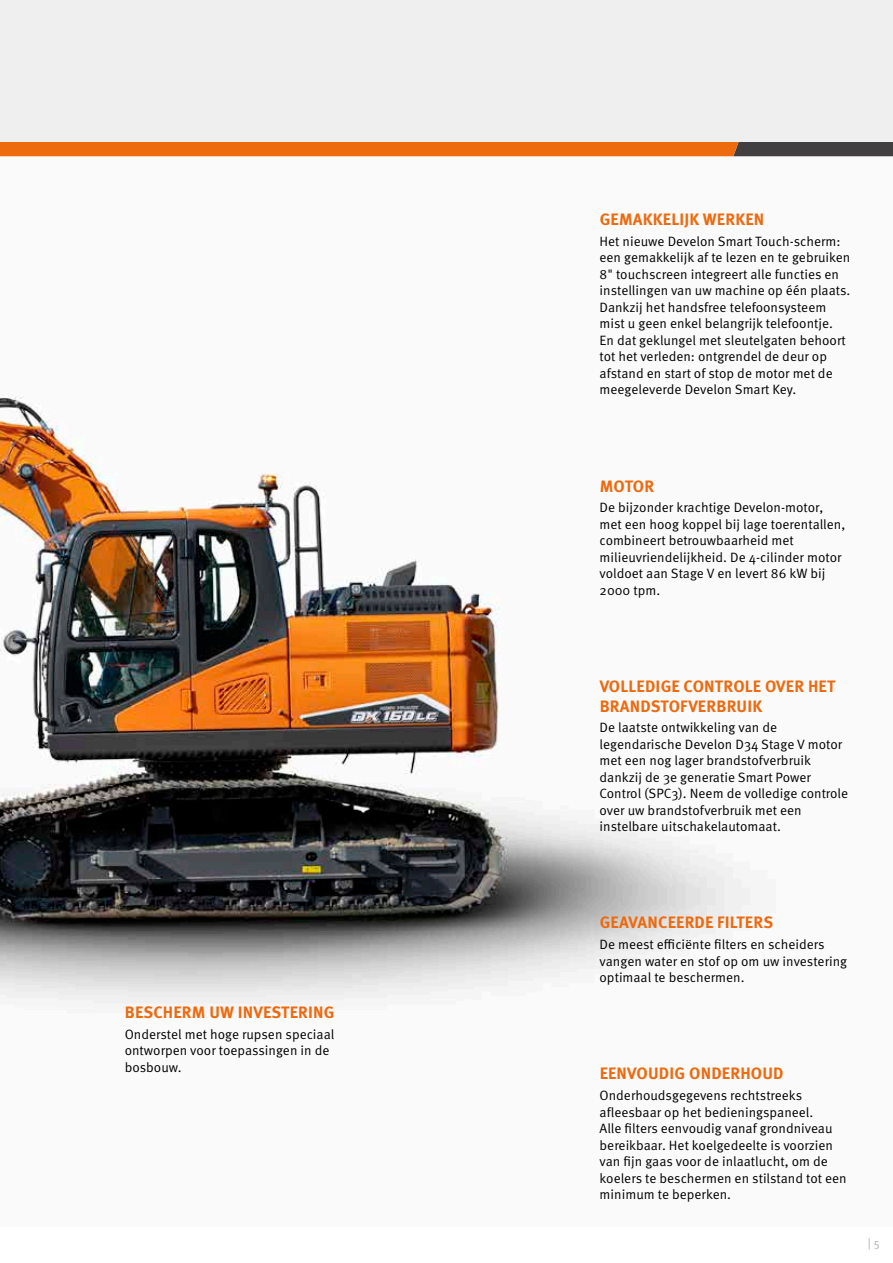
<style>
.page{position:relative;width:893px;height:1263px;background:#fff}
.page>*{position:absolute;margin:0;border:0;box-sizing:border-box;transform-origin:0 0}
.t1{font:700 16.5px/19.5px "Meta Pro";letter-spacing:.01em;color:#ed6a0f}
.t2{font:13.5px/16.5px "Meta Pro Norm";color:#000}
.t3{font:12px "Meta Pro Norm";color:#b2b2b2}
</style>
<div class="page">
<img style="left:0;top:156px;width:893px;height:848px">
<svg style="left:0;top:141px;width:893px;height:15px;background:#d16b26"></svg>
<div style="left:0;top:0;width:893px;height:141px;background:#efefef"></div>
<p class="t1" style="left:125px;top:1001px;width:211px">BESCHERM UW INVESTERING</p>
<p class="t2" style="left:125px;top:1025px;width:211px">Onderstel met hoge rupsen speciaal ontworpen voor toepassingen in de bosbouw.</p>
<p class="t1" style="left:600px;top:209px;width:166px">GEMAKKELIJK WERKEN</p>
<p class="t2" style="left:600px;top:232px;width:252px">Het nieuwe Develon Smart Touch-scherm: een gemakkelijk af te lezen en te gebruiken 8" touchscreen integreert alle functies en instellingen van uw machine op één plaats.<br>Dankzij het handsfree telefoonsysteem mist u geen enkel belangrijk telefoontje.<br>En dat geklungel met sleutelgaten behoort tot het verleden: ontgrendel de deur op afstand en start of stop de motor met de meegeleverde Develon Smart Key.</p>
<p class="t1" style="left:600px;top:475px;width:56px">MOTOR</p>
<p class="t2" style="left:600px;top:498px;width:247px">De bijzonder krachtige Develon-motor, met een hoog koppel bij lage toerentallen, combineert betrouwbaarheid met milieuvriendelijkheid. De 4-cilinder motor voldoet aan Stage V en levert 86 kW bij 2000 tpm.</p>
<p class="t1" style="left:600px;top:675px;width:237px">VOLLEDIGE CONTROLE OVER HET<br>BRANDSTOFVERBRUIK</p>
<p class="t2" style="left:600px;top:718px;width:250px">De laatste ontwikkeling van de legendarische Develon D34 Stage V motor met een nog lager brandstofverbruik dankzij de 3e generatie Smart Power Control (SPC3). Neem de volledige controle over uw brandstofverbruik met een instelbare uitschakelautomaat.</p>
<p class="t1" style="left:600px;top:912px;width:175px">GEAVANCEERDE FILTERS</p>
<p class="t2" style="left:600px;top:935px;width:249px">De meest efficiënte filters en scheiders vangen water en stof op om uw investering optimaal te beschermen.</p>
<p class="t1" style="left:600px;top:1063px;width:185px">EENVOUDIG ONDERHOUD</p>
<p class="t2" style="left:600px;top:1086px;width:249px">Onderhoudsgegevens rechtstreeks afleesbaar op het bedieningspaneel.<br>Alle filters eenvoudig vanaf grondniveau bereikbaar. Het koelgedeelte is voorzien van fijn gaas voor de inlaatlucht, om de koelers te beschermen en stilstand tot een minimum te beperken.</p>
<p class="t3" style="left:868px;top:1233px;width:13px">| 5</p>
</div>
